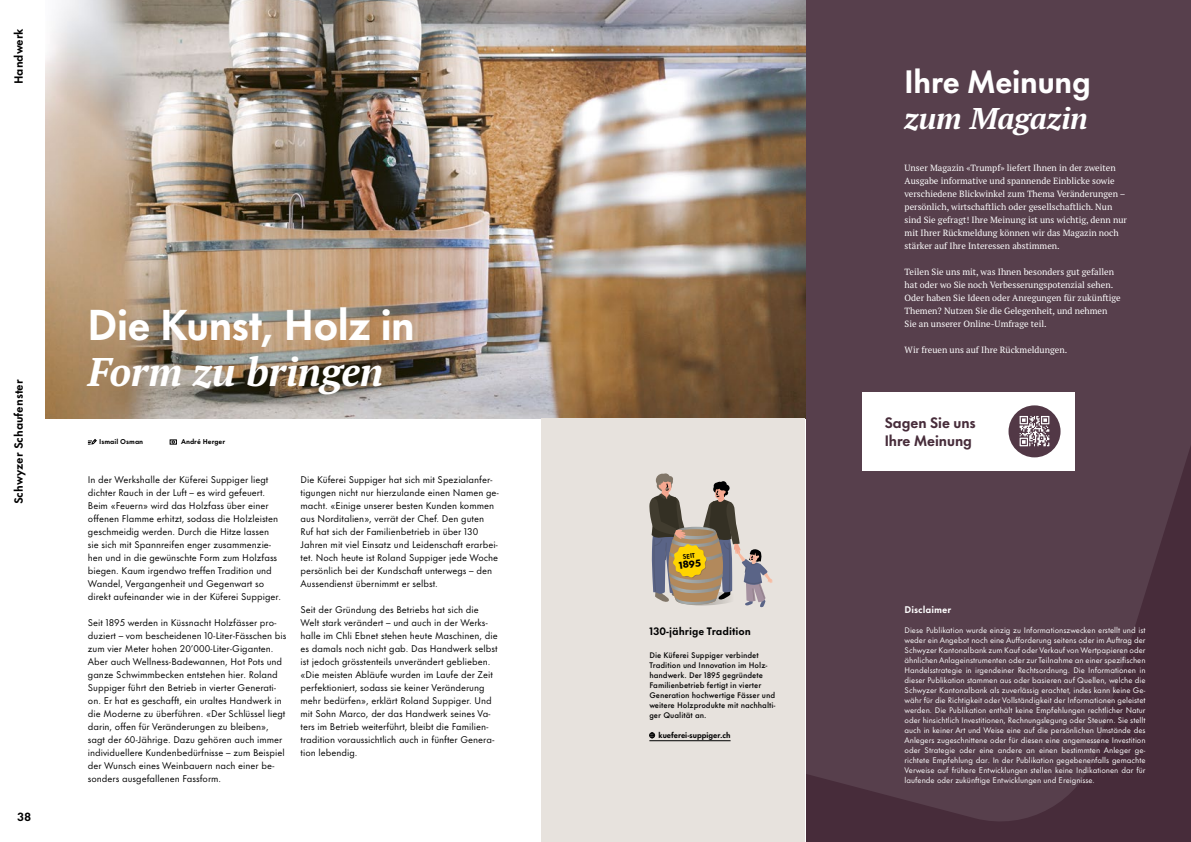
<style>
.page{position:relative;width:1191px;height:842px;background:#fff}
.page>*{position:absolute;margin:0;border:0;box-sizing:border-box;transform-origin:0 0}
.t1{font:700 40px "Futura Now Headline";letter-spacing:-.01em;color:#fff}
.t2{font:italic 700 40px "PT Serif Pro";letter-spacing:-.01em;color:#fff}
.t3{font:700 30px "Futura Now Headline";letter-spacing:-.005em;color:#fff}
.t4{font:italic 700 30px "PT Serif Pro";color:#fff}
.t5{font:700 14px/18px "Futura Now Headline";color:#472c3a}
.t6{font:700 11px "Futura Now Text";color:#000}
.t7{font:700 10px "Futura Now Text";color:#000}
.t8{font:800 9.3px "Futura Now Headline";color:#000}
.t9{font:9px/13px "Futura Now Text";color:#000}
.t10{font:9px/13px "PT Serif Pro";color:#fff}
.t11{font:700 9px "Futura Now Text";color:#fff}
.t12{font:7.5px/10px "Futura Now Text";color:#fff;text-align:justify}
.t13{font:500 7.5px/10px "Futura Now Text";color:#000}
.t14{font:700 7.5px "Futura Now Headline";color:#000}
.t15{font:700 6.5px "Futura Now Text";color:#000}
.t16{font:700 6.2px "Futura Now Headline";color:#000}
</style>
<div class="page">
<svg style="left:805px;top:0;width:386px;height:832px;background:#553d4a"></svg>
<img style="left:45px;top:0;width:760px;height:418px">
<div style="left:541px;top:418px;width:264px;height:424px;background:#e7e2dd"></div>
<hr style="left:649px;top:740px;width:81px;height:1px;background:#000">
<svg style="left:649px;top:732px;width:6px;height:6px"></svg>
<div style="left:862px;top:392px;width:212px;height:78px;background:#fff"></div>
<div style="left:1008px;top:405px;width:52px;height:52px;background:#523846;border-radius:50%"></div>
<img style="left:1016px;top:416px;width:37px;height:34px">
<svg style="left:170px;top:440px;width:7px;height:4px"></svg>
<svg style="left:88px;top:439px;width:9px;height:6px"></svg>
<div style="left:661px;top:473px;width:9px;height:9px;background:#807567;border-radius:50%"></div>
<svg style="left:649px;top:476px;width:123px;height:131px"></svg>
<p class="t6" style="left:9px;top:84px;width:57px;rotate:-90deg">Handwerk</p>
<p class="t6" style="left:9px;top:504px;width:127px;rotate:-90deg">Schwyzer Schaufenster</p>
<p class="t6" style="left:17px;top:808px;width:16px">38</p>
<h1 class="t1" style="left:88px;top:291px;width:328px">Die Kunst, Holz in</h1>
<h1 class="t2" style="left:88px;top:346px;width:297px">Form zu bringen</h1>
<p class="t15" style="left:99px;top:436px;width:46px">Ismail Osman</p>
<p class="t15" style="left:181px;top:436px;width:46px">André Herger</p>
<p class="t9" style="left:88px;top:473px;width:195px">In der Werkshalle der Küferei Suppiger liegt dichter Rauch in der Luft – es wird gefeuert.<br>Beim «Feuern» wird das Holzfass über einer offenen Flamme erhitzt, sodass die Holzleisten geschmeidig werden. Durch die Hitze lassen sie sich mit Spannreifen enger zusammenzie&shy;hen und in die gewünschte Form zum Holzfass biegen. Kaum irgendwo treffen Tradition und Wandel, Vergangenheit und Gegenwart so direkt aufeinander wie in der Küferei Suppiger.</p>
<p class="t9" style="left:88px;top:616px;width:200px">Seit 1895 werden in Küssnacht Holzfässer pro&shy;duziert – vom bescheidenen 10-Liter-Fässchen bis zum vier Meter hohen 20’000-Liter-Giganten.<br>Aber auch Wellness-Badewannen, Hot Pots und ganze Schwimmbecken entstehen hier. Roland Suppiger führt den Betrieb in vierter Generati&shy;on. Er hat es geschafft, ein uraltes Handwerk in die Moderne zu überführen. «Der Schlüssel liegt darin, offen für Veränderungen zu bleiben», sagt der 60-Jährige. Dazu gehören auch immer individuellere Kundenbedürfnisse – zum Beispiel der Wunsch eines Weinbauern nach einer be&shy;sonders ausgefallenen Fassform.</p>
<p class="t7" style="left:649px;top:622px;width:103px">130-jährige Tradition</p>
<p class="t9" style="left:300px;top:473px;width:200px">Die Küferei Suppiger hat sich mit Spezialanfer&shy;tigungen nicht nur hierzulande einen Namen ge&shy;macht. «Einige unserer besten Kunden kommen aus Norditalien», verrät der Chef. Den guten Ruf hat sich der Familienbetrieb in über 130<br>Jahren mit viel Einsatz und Leidenschaft erarbei&shy;tet. Noch heute ist Roland Suppiger jede Woche persönlich bei der Kundschaft unterwegs – den Aussendienst übernimmt er selbst.</p>
<p class="t9" style="left:300px;top:603px;width:199px">Seit der Gründung des Betriebs hat sich die Welt stark verändert – und auch in der Werks&shy;halle im Chli Ebnet stehen heute Maschinen, die es damals noch nicht gab. Das Handwerk selbst ist jedoch grösstenteils unverändert geblieben. «Die meisten Abläufe wurden im Laufe der Zeit perfektioniert, sodass sie keiner Veränderung mehr bedürfen», erklärt Roland Suppiger. Und mit Sohn Marco, der das Handwerk seines Va&shy;ters im Betrieb weiterführt, bleibt die Familien&shy;tradition voraussichtlich auch in fünfter Genera&shy;tion lebendig.</p>
<p class="t16" style="left:682px;top:551px;width:14px;rotate:-7deg">SEIT</p>
<p class="t8" style="left:678px;top:557px;width:24px;rotate:-7deg">1895</p>
<p class="t13" style="left:649px;top:649px;width:128px">Die Küferei Suppiger verbindet<br>Tradition und Innovation im Holz&shy;handwerk. Der 1895 gegründete<br>Familienbetrieb fertigt in vierter<br>Generation hochwertige Fässer und weitere Holzprodukte mit nachhalti&shy;ger Qualität an.</p>
<p class="t14" style="left:658px;top:728px;width:73px">kueferei-suppiger.ch</p>
<h2 class="t3" style="left:904px;top:57px;width:188px">Ihre Meinung</h2>
<h2 class="t4" style="left:904px;top:99px;width:185px">zum Magazin</h2>
<p class="t10" style="left:904px;top:161px;width:224px">Unser Magazin «Trumpf» liefert Ihnen in der zweiten Ausgabe informative und spannende Einblicke sowie verschiedene Blickwinkel zum Thema Veränderungen – persönlich, wirtschaftlich oder gesellschaftlich. Nun sind Sie gefragt! Ihre Meinung ist uns wichtig, denn nur mit Ihrer Rückmeldung können wir das Magazin noch stärker auf Ihre Interessen abstimmen.</p>
<p class="t10" style="left:904px;top:265px;width:217px">Teilen Sie uns mit, was Ihnen besonders gut gefallen hat oder wo Sie noch Verbesserungspotenzial sehen.<br>Oder haben Sie Ideen oder Anregungen für zukünftige Themen? Nutzen Sie die Gelegenheit, und nehmen Sie an unserer Online-Umfrage teil.</p>
<p class="t10" style="left:904px;top:343px;width:164px">Wir freuen uns auf Ihre Rückmeldungen.</p>
<h3 class="t5" style="left:884px;top:413px;width:92px">Sagen Sie uns<br>Ihre Meinung</h3>
<p class="t11" style="left:904px;top:602px;width:48px">Disclaimer</p>
<p class="t12" style="left:904px;top:625px;width:242px">Diese Publikation wurde einzig zu Informationszwecken erstellt und ist weder ein Angebot noch eine Aufforderung seitens oder im Auftrag der Schwyzer Kantonalbank zum Kauf oder Verkauf von Wertpapieren oder ähnlichen Anlageinstrumenten oder zur Teilnahme an einer spezifischen Handelsstrategie in irgendeiner Rechtsordnung. Die Informationen in dieser Publikation stammen aus oder basieren auf Quellen, welche die Schwyzer Kantonalbank als zuverlässig erachtet, indes kann keine Ge&shy;währ für die Richtigkeit oder Vollständigkeit der Informationen geleistet werden. Die Publikation enthält keine Empfehlungen rechtlicher Natur oder hinsichtlich Investitionen, Rechnungslegung oder Steuern. Sie stellt auch in keiner Art und Weise eine auf die persönlichen Umstände des Anlegers zugeschnittene oder für diesen eine angemessene Investition oder Strategie oder eine andere an einen bestimmten Anleger ge&shy;richtete Empfehlung dar. In der Publikation gegebenenfalls gemachte Verweise auf frühere Entwicklungen stellen keine Indikationen dar für laufende oder zukünftige Entwicklungen und Ereignisse.</p>
</div>
